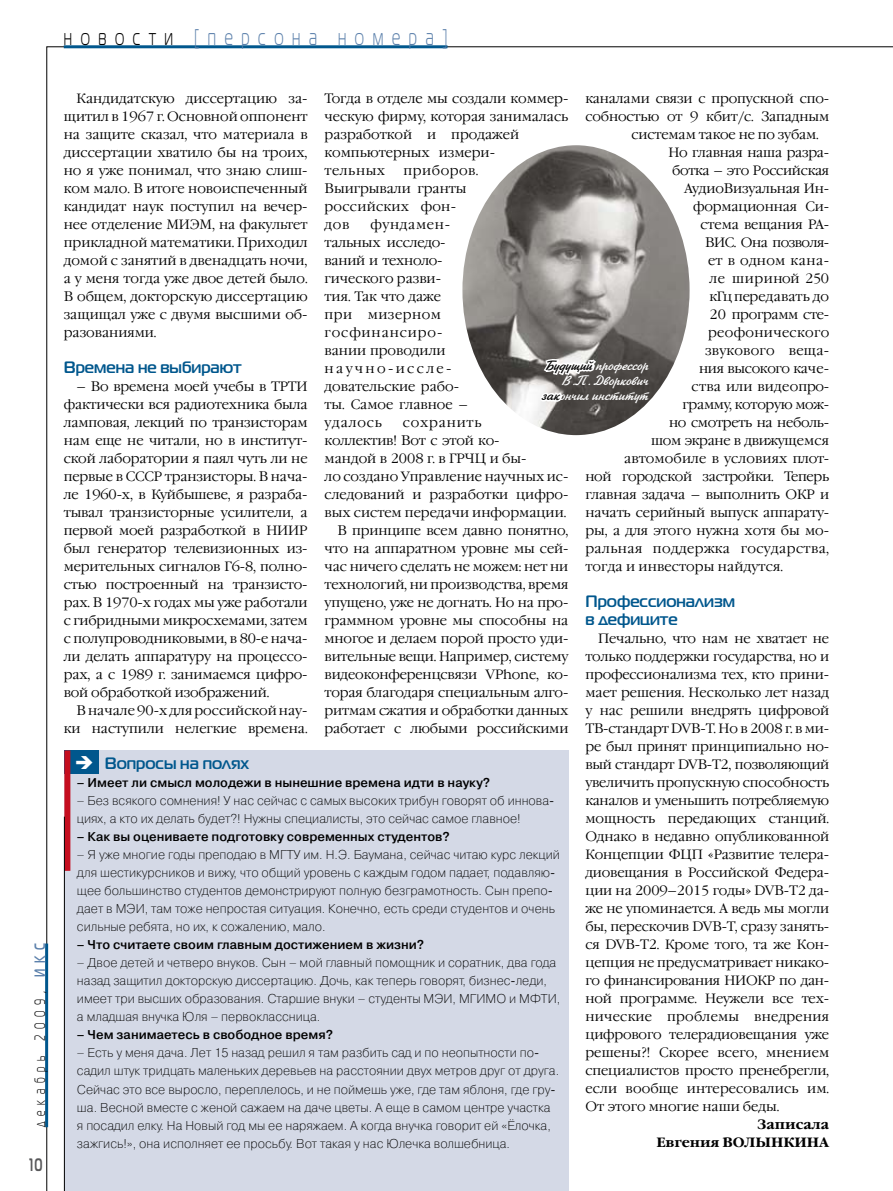
<style>
.page{position:relative;width:893px;height:1191px;background:#fff}
.page>*{position:absolute;margin:0;border:0;box-sizing:border-box;transform-origin:0 0}
.t1{font:22.5px "Magistral C";letter-spacing:.55em;color:#5b80ab;scale:.7 1}
.t2{font:700 18px "Magistral C";color:#58585a;scale:.7 1}
.t3{font:700 16.5px/18px "Magistral C";color:#00578d}
.t4{font:15px "Magistral C";letter-spacing:.55em;color:#000;scale:.7 1}
.t5{font:14.25px/15px "Zhikharev C";color:#fff;text-align:right}
.t6{font:300 13.5px/18px "Garamond C";letter-spacing:-.01em;color:#000;text-align:justify}
.t7{font:300 13.5px/18px "Garamond C";letter-spacing:.02em;color:#000}
.t8{font:300 13.5px "Garamond C";letter-spacing:.01em;color:#000}
.t9{font:300 13.5px "Garamond C";letter-spacing:.03em;color:#000}
.t10{font:700 13.5px/18px "Garamond C";color:#000;text-align:right}
.t11{font:300 13.5px "Garamond C";letter-spacing:-.035em;color:#000}
.t12{font:300 13.5px "Garamond C";letter-spacing:.025em;color:#000}
.t13{font:300 13.5px "Garamond C";letter-spacing:.04em;color:#000}
.t14{font:300 13.5px "Garamond C";letter-spacing:.06em;color:#000}
.t15{font:12.75px/18px "Pragmatica Light C";color:#000}
.t16{font:700 12.75px "Pragmatica Light C";color:#000}
.s1{color:#000}
.s2{font-weight:700;color:#5b80ab}
</style>
<div class="page">
<div style="left:64px;top:750px;width:505px;height:441px;background:#d4d9e6"></div>
<div style="left:64px;top:750px;width:34px;height:24px;background:#00578d"></div>
<div style="left:64px;top:750px;width:6px;height:121px;background:#c50e1f"></div>
<hr style="left:64px;top:816px;width:1px;height:375px;background:#000">
<img style="left:462px;top:145px;width:228px;height:290px">
<svg style="left:541px;top:357px;width:57px;height:23px"></svg>
<svg style="left:539px;top:390px;width:27px;height:15px"></svg>
<hr style="left:45px;top:943px;width:3px;height:184px;background:#00578d">
<hr style="left:64px;top:45px;width:383px;height:3px;background:#00578d">
<h1 class="t1" style="left:64px;top:26px;width:550px"><span class="s1">новости</span> [персона номера]</h1>
<p class="t4" style="left:32px;top:1127px;width:264px;rotate:-90deg">декабрь 2009, <span class="s2">ИКС</span></p>
<h2 class="t2" style="left:30px;top:1154px;width:20px">10</h2>
<p class="t6" style="left:325px;top:90px;width:245px;text-align:left">Тогда в отделе мы создали коммер&shy;ческую фирму, которая занималась разработкой и продажей компьютерных измери-<br>тельных</p>
<p class="t6" style="left:585px;top:90px;width:245px">каналами связи с пропускной спо-</p>
<p class="t6" style="left:585px;top:108px;width:245px">собностью от 9 кбит/с. Западным</p>
<p class="t6" style="left:632px;top:126px;width:189px">системам такое не по зубам.</p>
<p class="t6" style="left:668px;top:144px;width:162px">Но главная наша разра-</p>
<p class="t6" style="left:672px;top:162px;width:159px">ботка – это Российская</p>
<p class="t6" style="left:684px;top:180px;width:147px">АудиоВизуальная Ин-</p>
<p class="t6" style="left:693px;top:198px;width:138px">формационная Си-</p>
<p class="t6" style="left:701px;top:216px;width:130px">стема вещания РА-</p>
<p class="t11" style="left:705px;top:235px;width:126px">ВИС. Она позволя-</p>
<p class="t7" style="left:708px;top:252px;width:123px">ет в одном кана-</p>
<p class="t13" style="left:710px;top:271px;width:121px">ле шириной 250</p>
<p class="t8" style="left:710px;top:289px;width:121px">кГц передавать до</p>
<p class="t6" style="left:710px;top:306px;width:121px">20 программ сте-</p>
<p class="t12" style="left:708px;top:325px;width:123px">реофонического</p>
<p class="t7" style="left:705px;top:342px;width:126px">звукового веща-</p>
<p class="t6" style="left:699px;top:360px;width:132px">ния высокого каче-</p>
<p class="t7" style="left:692px;top:378px;width:139px">ства или видеопро-</p>
<p class="t6" style="left:683px;top:396px;width:148px">грамму, которую мож-</p>
<p class="t6" style="left:669px;top:414px;width:162px">но смотреть на неболь-</p>
<p class="t6" style="left:651px;top:432px;width:180px">шом экране в движущемся</p>
<p class="t8" style="left:624px;top:451px;width:207px">автомобиле в условиях плот-</p>
<p class="t6" style="left:585px;top:468px;width:245px">ной городской застройки. Теперь</p>
<p class="t6" style="left:585px;top:486px;width:245px">главная задача – выполнить ОКР и</p>
<p class="t6" style="left:585px;top:504px;width:245px">начать серийный выпуск аппарату-</p>
<p class="t6" style="left:585px;top:522px;width:245px">ры, а для этого нужна хотя бы мо-</p>
<p class="t9" style="left:585px;top:541px;width:245px">ральная поддержка государства,</p>
<p class="t8" style="left:585px;top:559px;width:199px">тогда и инвесторы найдутся.</p>
<p class="t3" style="left:585px;top:592px;width:151px">Профессионализм в дефиците</p>
<p class="t6" style="left:585px;top:630px;width:245px;text-indent:13px">Печально, что нам не хватает не только поддержки государства, но и профессионализма тех, кто прини&shy;мает решения. Несколько лет назад у нас решили внедрять цифровой ТВ-стандарт DVB-T. Но в 2008 г. в ми&shy;ре был принят принципиально но&shy;вый стандарт DVB-T2, позволяющий увеличить пропускную способность каналов и уменьшить потребляемую мощность передающих станций.<br>Однако в недавно опубликованной Концепции ФЦП «Развитие телера&shy;диовещания в Российской Федера&shy;ции на 2009–2015 годы» DVB-T2 да&shy;же не упоминается. А ведь мы могли бы, перескочив DVB-T, сразу занять&shy;ся DVB-T2. Кроме того, та же Кон&shy;цепция не предусматривает никако&shy;го финансирования НИОКР по дан&shy;ной программе. Неужели все тех&shy;нические проблемы внедрения цифрового телерадиовещания уже решены?! Скорее всего, мнением специалистов просто пренебрегли, если вообще интересовались им.<br>От этого многие наши беды.</p>
<p class="t10" style="left:656px;top:1116px;width:174px">Записала<br>Евгения ВОЛЫНКИНА</p>
<p class="t6" style="left:64px;top:90px;width:245px;text-indent:13px">Кандидатскую диссертацию за&shy;щитил в 1967 г. Основной оппонент на защите сказал, что материала в диссертации хватило бы на троих, но я уже понимал, что знаю слиш&shy;ком мало. В итоге новоиспеченный кандидат наук поступил на вечер&shy;нее отделение МИЭМ, на факультет прикладной математики. Приходил домой с занятий в двенадцать ночи, а у меня тогда уже двое детей было.<br>В общем, докторскую диссертацию защищал уже с двумя высшими об&shy;разованиями.</p>
<p class="t3" style="left:64px;top:358px;width:179px">Времена не выбирают</p>
<p class="t6" style="left:64px;top:378px;width:245px;text-indent:13px">– Во времена моей учебы в ТРТИ фактически вся радиотехника была ламповая, лекций по транзисторам нам еще не читали, но в институт&shy;ской лаборатории я паял чуть ли не первые в СССР транзисторы. В нача&shy;ле 1960-х, в Куйбышеве, я разраба&shy;тывал транзисторные усилители, а первой моей разработкой в НИИР был генератор телевизионных из&shy;мерительных сигналов Г6-8, полно&shy;стью построенный на транзисто&shy;рах. В 1970-х годах мы уже работали с гибридными микросхемами, затем с полупроводниковыми, в 80-е нача&shy;ли делать аппаратуру на процессо&shy;рах, а с 1989 г. занимаемся цифро&shy;вой обработкой изображений.</p>
<p class="t6" style="left:64px;top:702px;width:245px;text-align:right">В начале 90-х для российской нау&shy;ки наступили нелегкие времена.</p>
<p class="t7" style="left:325px;top:162px;width:155px;text-indent:79px">приборов.<br>Выигрывали гранты российских фон&shy;дов</p>
<p class="t6" style="left:325px;top:216px;width:145px;text-align:left;text-indent:46px">фундамен&shy;тальных исследо&shy;ваний и техноло&shy;гического разви&shy;тия. Так что даже при мизерном госфинансиро&shy;вании проводили научно-иссле&shy;довательские рабо&shy;ты. Самое главное – удалось</p>
<p class="t5" style="left:542px;top:358px;width:108px"><span class="s1">Будущий</span> профессор<br>В.П. Дворкович <span class="s1">зак</span>ончил институт</p>
<p class="t14" style="left:403px;top:415px;width:80px">сохранить</p>
<p class="t6" style="left:325px;top:432px;width:176px">коллектив! Вот с этой ко-</p>
<p class="t6" style="left:325px;top:450px;width:204px">мандой в 2008 г. в ГРЧЦ и бы-</p>
<p class="t6" style="left:325px;top:468px;width:245px">ло создано Управление научных ис-</p>
<p class="t6" style="left:325px;top:486px;width:245px">следований и разработки цифро-</p>
<p class="t6" style="left:325px;top:504px;width:243px">вых систем передачи информации.</p>
<p class="t6" style="left:337px;top:522px;width:233px">В принципе всем давно понятно,</p>
<p class="t6" style="left:325px;top:540px;width:245px">что на аппаратном уровне мы сей-</p>
<p class="t6" style="left:325px;top:558px;width:245px">час ничего сделать не можем: нет ни</p>
<p class="t6" style="left:325px;top:576px;width:245px">технологий, ни производства, время</p>
<p class="t6" style="left:325px;top:594px;width:245px">упущено, уже не догнать. Но на про-</p>
<p class="t6" style="left:325px;top:612px;width:245px">граммном уровне мы способны на</p>
<p class="t6" style="left:325px;top:630px;width:245px">многое и делаем порой просто уди-</p>
<p class="t6" style="left:325px;top:648px;width:245px">вительные вещи. Например, систему</p>
<p class="t6" style="left:325px;top:666px;width:245px">видеоконференцсвязи VPhone, ко-</p>
<p class="t6" style="left:325px;top:684px;width:245px">торая благодаря специальным алго-</p>
<p class="t6" style="left:325px;top:702px;width:245px">ритмам сжатия и обработки данных</p>
<p class="t6" style="left:325px;top:720px;width:245px">работает с любыми российскими</p>
<p class="t3" style="left:105px;top:754px;width:146px">Вопросы на полях</p>
<p class="t16" style="left:77px;top:776px;width:415px">– Имеет ли смысл молодежи в нынешние времена идти в науку?</p>
<p class="t15" style="left:77px;top:792px;width:479px">– Без всякого сомнения! У нас сейчас с самых высоких трибун говорят об иннова&shy;циях, а кто их делать будет?! Нужны специалисты, это сейчас самое главное!</p>
<p class="t16" style="left:77px;top:830px;width:374px">– Как вы оцениваете подготовку современных студентов?</p>
<p class="t15" style="left:77px;top:846px;width:484px">– Я уже многие годы преподаю в МГТУ им. Н.Э. Баумана, сейчас читаю курс лекций для шестикурсников и вижу, что общий уровень с каждым годом падает, подавляю&shy;щее большинство студентов демонстрируют полную безграмотность. Сын препо&shy;дает в МЭИ, там тоже непростая ситуация. Конечно, есть среди студентов и очень сильные ребята, но их, к сожалению, мало.</p>
<p class="t16" style="left:77px;top:938px;width:349px">– Что считаете своим главным достижением в жизни?</p>
<p class="t15" style="left:77px;top:954px;width:485px">– Двое детей и четверо внуков. Сын – мой главный помощник и соратник, два года назад защитил докторскую диссертацию. Дочь, как теперь говорят, бизнес-леди, имеет три высших образования. Старшие внуки – студенты МЭИ, МГИМО и МФТИ, а младшая внучка Юля – первоклассница.</p>
<p class="t16" style="left:77px;top:1028px;width:258px">– Чем занимаетесь в свободное время?</p>
<p class="t15" style="left:77px;top:1044px;width:484px">– Есть у меня дача. Лет 15 назад решил я там разбить сад и по неопытности по&shy;садил штук тридцать маленьких деревьев на расстоянии двух метров друг от друга.<br>Сейчас это все выросло, переплелось, и не поймешь уже, где там яблоня, где гру&shy;ша. Весной вместе с женой сажаем на даче цветы. А еще в самом центре участка я посадил елку. На Новый год мы ее наряжаем. А когда внучка говорит ей «Ёлочка, зажгись!», она исполняет ее просьбу. Вот такая у нас Юлечка волшебница.</p>
</div>
